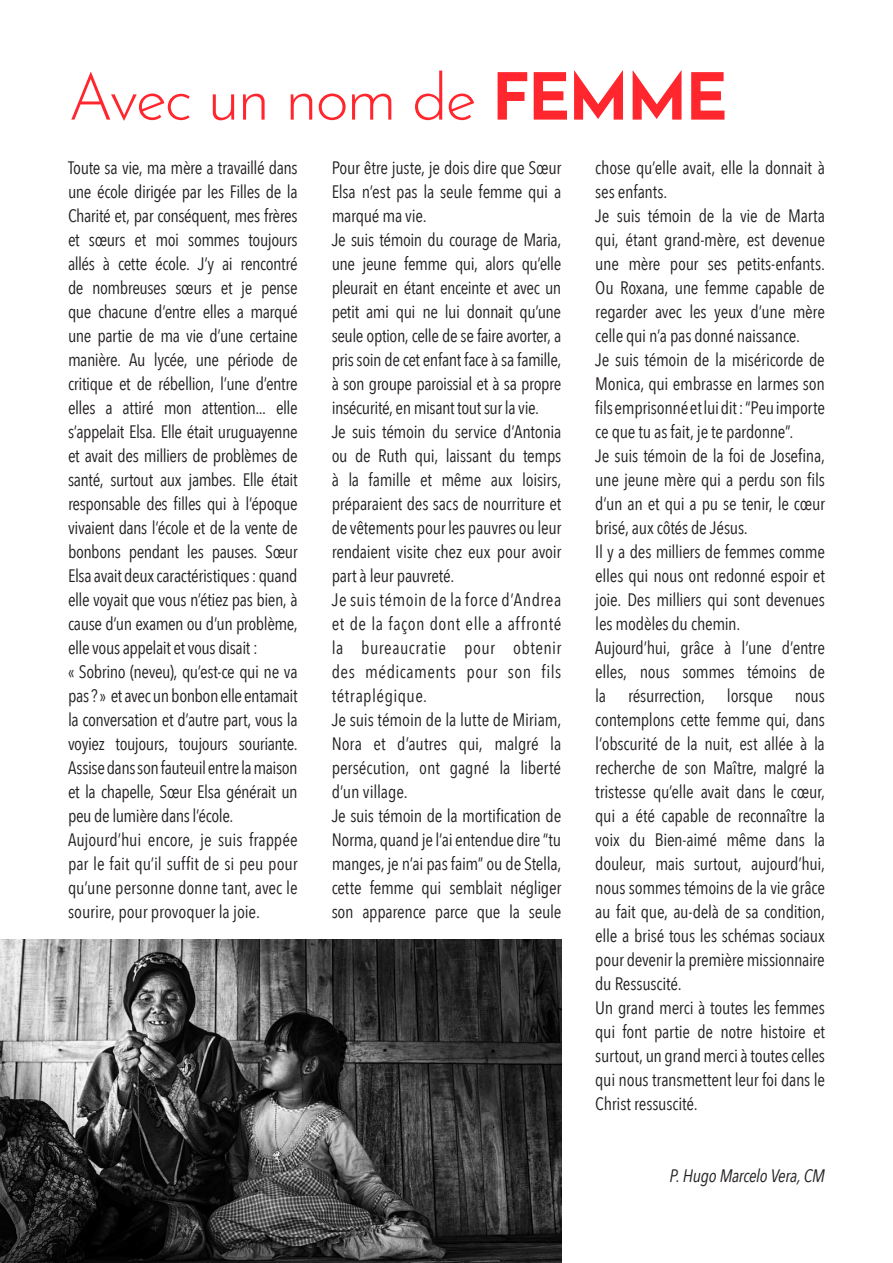
<style>
.page{position:relative;width:893px;height:1263px;background:#fff}
.page>*{position:absolute;margin:0;border:0;box-sizing:border-box;transform-origin:0 0}
.t1{font:300 64.5px "Josefin Sans";letter-spacing:-.04em;color:#ff262e}
.t2{font:18px/24px "Avenir Next Condensed";letter-spacing:-.015em;color:#231f20;text-align:justify}
.t3{font:italic 18px "Avenir Next Condensed";letter-spacing:-.015em;color:#231f20}
.s1{font-weight:700}
</style>
<div class="page">
<img style="left:0;top:940px;width:561px;height:323px">
<p class="t1" style="left:68px;top:47px;width:661px">Avec un nom de <span class="s1">FEMME</span></p>
<p class="t2" style="left:68px;top:155px;width:231px">Toute sa vie, ma mère a travaillé dans une école dirigée par les Filles de la Charité et, par conséquent, mes frères et sœurs et moi sommes toujours allés à cette école. J’y ai rencontré de nombreuses sœurs et je pense que chacune d’entre elles a marqué une partie de ma vie d’une certaine manière. Au lycée, une période de critique et de rébellion, l’une d’entre elles a attiré mon attention... elle s’appelait Elsa. Elle était uruguayenne et avait des milliers de problèmes de santé, surtout aux jambes. Elle était responsable des filles qui à l’époque vivaient dans l’école et de la vente de bonbons pendant les pauses. Sœur Elsa avait deux caractéristiques : quand elle voyait que vous n’étiez pas bien, à cause d’un examen ou d’un problème, elle vous appelait et vous disait :</p>
<p class="t2" style="left:68px;top:659px;width:231px">« Sobrino (neveu), qu’est-ce qui ne va pas ? » et avec un bonbon elle entamait la conversation et d’autre part, vous la voyiez toujours, toujours souriante.<br>Assise dans son fauteuil entre la maison et la chapelle, Sœur Elsa générait un peu de lumière dans l’école.</p>
<p class="t2" style="left:68px;top:827px;width:231px">Aujourd’hui encore, je suis frappée par le fait qu’il suffit de si peu pour qu’une personne donne tant, avec le sourire, pour provoquer la joie.</p>
<p class="t2" style="left:332px;top:155px;width:231px">Pour être juste, je dois dire que Sœur Elsa n’est pas la seule femme qui a marqué ma vie.</p>
<p class="t2" style="left:332px;top:227px;width:231px">Je suis témoin du courage de Maria, une jeune femme qui, alors qu’elle pleurait en étant enceinte et avec un petit ami qui ne lui donnait qu’une seule option, celle de se faire avorter, a pris soin de cet enfant face à sa famille, à son groupe paroissial et à sa propre insécurité, en misant tout sur la vie.</p>
<p class="t2" style="left:332px;top:419px;width:231px">Je suis témoin du service d’Antonia ou de Ruth qui, laissant du temps à la famille et même aux loisirs, préparaient des sacs de nourriture et de vêtements pour les pauvres ou leur rendaient visite chez eux pour avoir part à leur pauvreté.</p>
<p class="t2" style="left:332px;top:587px;width:231px">Je suis témoin de la force d’Andrea et de la façon dont elle a affronté la bureaucratie pour obtenir des médicaments pour son fils tétraplégique.</p>
<p class="t2" style="left:332px;top:707px;width:231px">Je suis témoin de la lutte de Miriam, Nora et d’autres qui, malgré la persécution, ont gagné la liberté d’un village.</p>
<p class="t2" style="left:332px;top:803px;width:231px">Je suis témoin de la mortification de Norma, quand je l’ai entendue dire “tu manges, je n’ai pas faim” ou de Stella, cette femme qui semblait négliger son apparence parce que la seule</p>
<p class="t2" style="left:595px;top:155px;width:231px">chose qu’elle avait, elle la donnait à ses enfants.</p>
<p class="t2" style="left:595px;top:203px;width:231px">Je suis témoin de la vie de Marta qui, étant grand-mère, est devenue une mère pour ses petits-enfants.<br>Ou Roxana, une femme capable de regarder avec les yeux d’une mère celle qui n’a pas donné naissance.</p>
<p class="t2" style="left:595px;top:347px;width:231px">Je suis témoin de la miséricorde de Monica, qui embrasse en larmes son fils emprisonné et lui dit : “Peu importe ce que tu as fait, je te pardonne”.</p>
<p class="t2" style="left:595px;top:443px;width:231px">Je suis témoin de la foi de Josefina, une jeune mère qui a perdu son fils d’un an et qui a pu se tenir, le cœur brisé, aux côtés de Jésus.</p>
<p class="t2" style="left:595px;top:539px;width:231px">Il y a des milliers de femmes comme elles qui nous ont redonné espoir et joie. Des milliers qui sont devenues les modèles du chemin.</p>
<p class="t2" style="left:595px;top:635px;width:231px">Aujourd’hui, grâce à l’une d’entre elles, nous sommes témoins de la résurrection, lorsque nous contemplons cette femme qui, dans l’obscurité de la nuit, est allée à la recherche de son Maître, malgré la tristesse qu’elle avait dans le cœur, qui a été capable de reconnaître la voix du Bien-aimé même dans la douleur, mais surtout, aujourd’hui, nous sommes témoins de la vie grâce au fait que, au-delà de sa condition, elle a brisé tous les schémas sociaux pour devenir la première missionnaire du Ressuscité.</p>
<p class="t2" style="left:595px;top:995px;width:231px">Un grand merci à toutes les femmes qui font partie de notre histoire et surtout, un grand merci à toutes celles qui nous transmettent leur foi dans le Christ ressuscité.</p>
<p class="t3" style="left:669px;top:1165px;width:157px">P. Hugo Marcelo Vera, CM</p>
</div>
